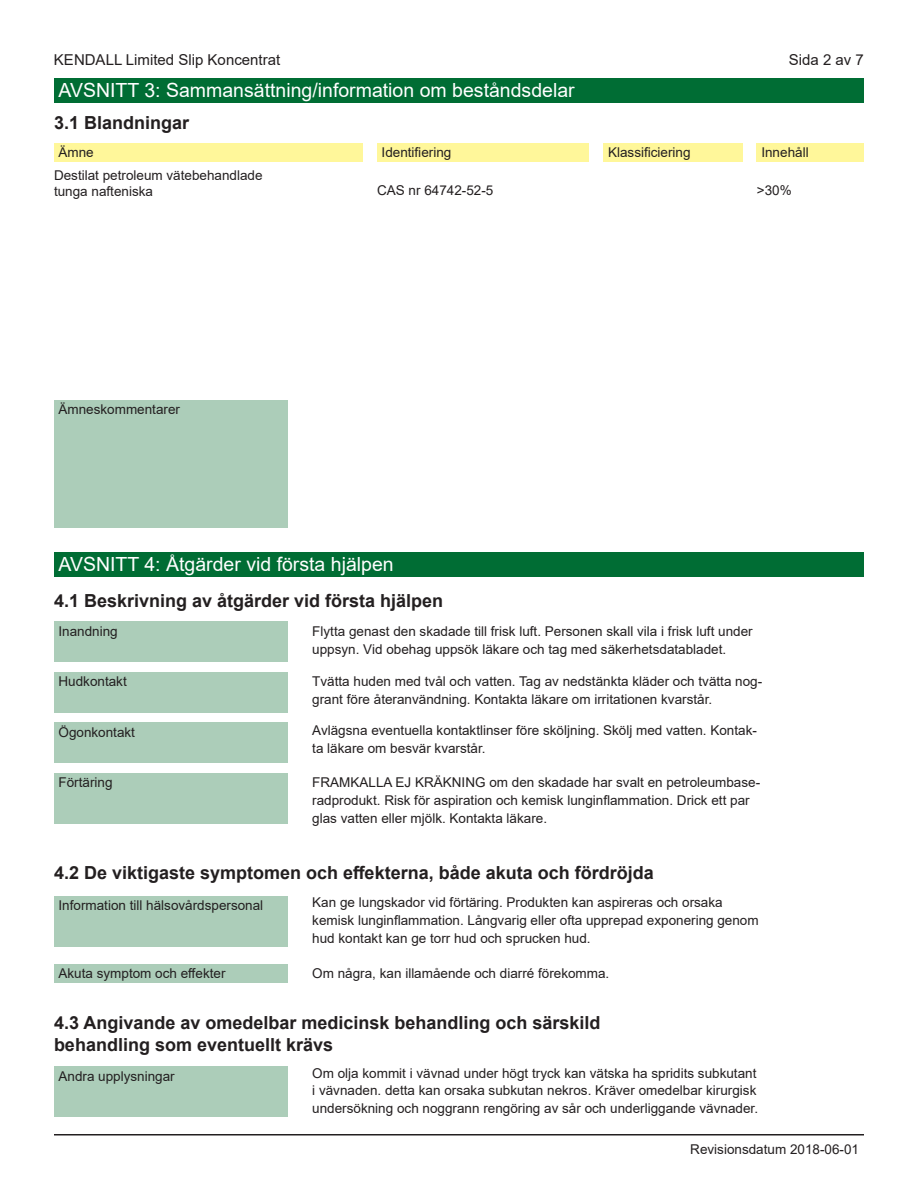
<style>
.page{position:relative;width:918px;height:1188px;background:#fff}
.page>*{position:absolute;margin:0;border:0;box-sizing:border-box;transform-origin:0 0}
.t1{font:19.5px "Arial";color:#fff}
.t2{font:700 18px/21.6px "Arial";color:#231f20}
.t3{font:15px "Arial";color:#231f20}
.t4{font:13.5px/18px "Arial";color:#231f20}
</style>
<div class="page">
<div style="left:54px;top:78px;width:810px;height:24px;background:#006d34"></div>
<div style="left:54px;top:552px;width:810px;height:24px;background:#006d34"></div>
<div style="left:54px;top:143px;width:309px;height:19px;background:#fff79a"></div>
<div style="left:377px;top:143px;width:212px;height:19px;background:#fff79a"></div>
<div style="left:604px;top:143px;width:139px;height:19px;background:#fff79a"></div>
<div style="left:757px;top:143px;width:107px;height:19px;background:#fff79a"></div>
<div style="left:54px;top:400px;width:234px;height:128px;background:#accdb9"></div>
<div style="left:54px;top:622px;width:234px;height:40px;background:#accdb9"></div>
<div style="left:54px;top:722px;width:234px;height:41px;background:#accdb9"></div>
<div style="left:54px;top:672px;width:234px;height:40px;background:#accdb9"></div>
<div style="left:54px;top:773px;width:234px;height:51px;background:#accdb9"></div>
<div style="left:54px;top:896px;width:234px;height:50px;background:#accdb9"></div>
<div style="left:54px;top:1066px;width:234px;height:51px;background:#accdb9"></div>
<div style="left:54px;top:964px;width:234px;height:18px;background:#accdb9"></div>
<hr style="left:54px;top:1134px;width:810px;height:2px;background:#231f20">
<p class="t3" style="left:54px;top:49px;width:228px">KENDALL Limited Slip Koncentrat</p>
<p class="t3" style="left:789px;top:49px;width:77px">Sida 2 av 7</p>
<h1 class="t1" style="left:58px;top:77px;width:518px">AVSNITT 3: Sammansättning/information om beståndsdelar</h1>
<h2 class="t2" style="left:54px;top:112px;width:137px">3.1 Blandningar</h2>
<p class="t4" style="left:58px;top:143px;width:37px">Ämne</p>
<p class="t4" style="left:382px;top:143px;width:71px">Identifiering</p>
<p class="t4" style="left:608px;top:143px;width:84px">Klassificiering</p>
<p class="t4" style="left:761px;top:143px;width:49px">Innehåll</p>
<p class="t4" style="left:54px;top:167px;width:210px;line-height:16.2px">Destilat petroleum vätebehandlade tunga nafteniska</p>
<p class="t4" style="left:58px;top:400px;width:123px">Ämneskommentarer</p>
<p class="t4" style="left:377px;top:181px;width:118px">CAS nr 64742-52-5</p>
<p class="t4" style="left:757px;top:181px;width:36px">&gt;30%</p>
<h1 class="t1" style="left:58px;top:551px;width:337px">AVSNITT 4: Åtgärder vid första hjälpen</h1>
<h2 class="t2" style="left:54px;top:590px;width:391px">4.1 Beskrivning av åtgärder vid första hjälpen</h2>
<p class="t4" style="left:58px;top:622px;width:61px">Inandning</p>
<p class="t4" style="left:58px;top:673px;width:70px">Hudkontakt</p>
<p class="t4" style="left:58px;top:723px;width:78px">Ögonkontakt</p>
<p class="t4" style="left:58px;top:773px;width:56px">Förtäring</p>
<p class="t4" style="left:312px;top:622px;width:442px">Flytta genast den skadade till frisk luft. Personen skall vila i frisk luft under uppsyn. Vid obehag uppsök läkare och tag med säkerhetsdatabladet.</p>
<p class="t4" style="left:312px;top:672px;width:451px">Tvätta huden med tvål och vatten. Tag av nedstänkta kläder och tvätta nog&shy;grant före återanvändning. Kontakta läkare om irritationen kvarstår.</p>
<p class="t4" style="left:312px;top:721px;width:446px">Avlägsna eventuella kontaktlinser före sköljning. Skölj med vatten. Kontak&shy;ta läkare om besvär kvarstår.</p>
<p class="t4" style="left:312px;top:773px;width:449px">FRAMKALLA EJ KRÄKNING om den skadade har svalt en petroleumbase&shy;radprodukt. Risk för aspiration och kemisk lunginflammation. Drick ett par glas vatten eller mjölk. Kontakta läkare.</p>
<h2 class="t2" style="left:54px;top:862px;width:601px">4.2 De viktigaste symptomen och effekterna, både akuta och fördröjda</h2>
<p class="t4" style="left:58px;top:896px;width:206px">Information till hälsovårdspersonal</p>
<p class="t4" style="left:58px;top:964px;width:169px">Akuta symptom och effekter</p>
<p class="t4" style="left:312px;top:893px;width:448px">Kan ge lungskador vid förtäring. Produkten kan aspireras och orsaka kemisk lunginflammation. Långvarig eller ofta upprepad exponering genom hud kontakt kan ge torr hud och sprucken hud.</p>
<p class="t4" style="left:312px;top:964px;width:299px">Om några, kan illamående och diarré förekomma.</p>
<h2 class="t2" style="left:54px;top:1012px;width:548px">4.3 Angivande av omedelbar medicinsk behandling och särskild behandling som eventuellt krävs</h2>
<p class="t4" style="left:58px;top:1067px;width:118px">Andra upplysningar</p>
<p class="t4" style="left:312px;top:1064px;width:447px">Om olja kommit i vävnad under högt tryck kan vätska ha spridits subkutant i vävnaden. detta kan orsaka subkutan nekros. Kräver omedelbar kirurgisk undersökning och noggrann rengöring av sår och underliggande vävnader.</p>
<p class="t4" style="left:690px;top:1140px;width:170px">Revisionsdatum 2018-06-01</p>
</div>
